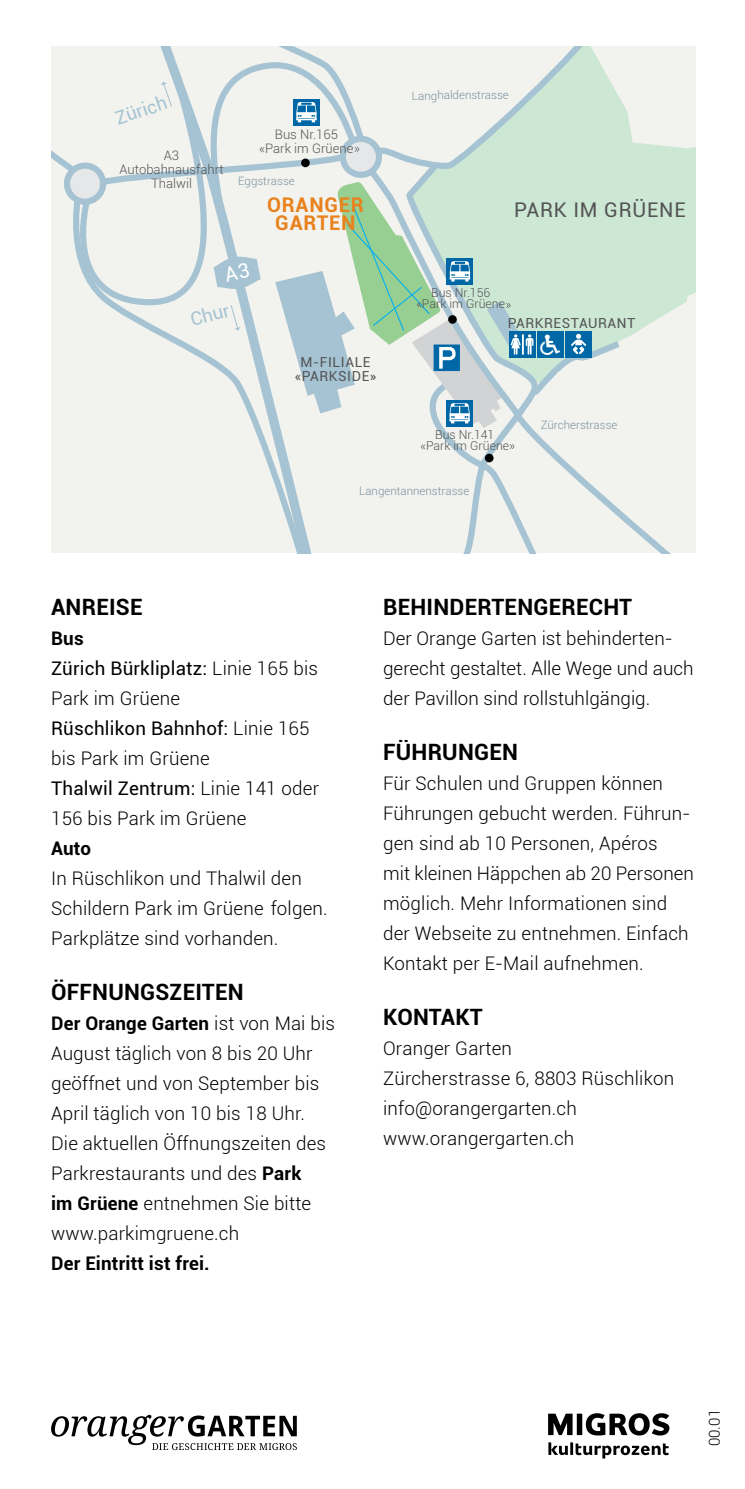
<style>
.page{position:relative;width:745px;height:1489px;background:#fff}
.page>*{position:absolute;margin:0;border:0;box-sizing:border-box;transform-origin:0 0}
.t1{font:28.5px "Tourism One";color:#fff}
.t2{font:700 22.5px "Roboto";letter-spacing:.01em;color:#000}
.t3{font:700 20.25px "Roboto";letter-spacing:.04em;color:#e9821d}
.t4{font:20.25px "Roboto";letter-spacing:.04em;color:#545456}
.t5{font:300 18.75px/30px "Roboto";letter-spacing:.01em;color:#000}
.t6{font:700 18.75px "Roboto";letter-spacing:.01em;color:#000}
.t7{font:18.5px "Roboto";color:#a5c3d2}
.t8{font:300 15px "Roboto";color:#000}
.t9{font:13.75px/13.8px "Roboto";letter-spacing:.04em;color:#545456;text-align:center}
.t10{font:300 13px/13.8px "Roboto";color:#545456;text-align:center}
.t11{font:300 12.25px/10.8px "Roboto";color:#545456;text-align:center}
.t12{font:300 11.5px "Roboto";color:#7c93a0}
.s1{font-weight:700}
.s2{font-weight:400}
</style>
<div class="page">
<svg style="left:626px;top:46px;width:68px;height:105px;background:#eff1ec"></svg>
<svg style="left:626px;top:151px;width:68px;height:402px;background:#e1ece2"></svg>
<svg style="left:548px;top:1442px;width:120px;height:16px"></svg>
<svg style="left:548px;top:1413px;width:121px;height:22px"></svg>
<svg style="left:51px;top:1414px;width:246px;height:35px"></svg>
<svg style="left:51px;top:46px;width:575px;height:507px;background:#dee8e3"></svg>
<p class="t7" style="left:112px;top:106px;width:55px;rotate:-18deg">Zürich</p>
<p class="t10" style="left:119px;top:148px;width:105px">A3<br>Autobahnausfahrt<br>Thalwil</p>
<p class="t10" style="left:259px;top:127px;width:96px">Bus Nr.165 «Park im Grüene</p>
<p class="t12" style="left:238px;top:172px;width:58px">Eggstrasse</p>
<p class="t12" style="left:411px;top:87px;width:98px">Langhaldenstrasse</p>
<p class="t3" style="left:267px;top:190px;width:98px">ORANGER</p>
<p class="t4" style="left:513px;top:196px;width:173px">PARK IM GRÜENE</p>
<p class="t3" style="left:275px;top:209px;width:82px">GARTEN</p>
<p class="t7" style="left:187px;top:307px;width:41px;rotate:-14deg">Chur</p>
<p class="t11" style="left:416px;top:287px;width:90px">Bus Nr.156 «Park im Grüene</p>
<p class="t9" style="left:507px;top:316px;width:129px">PARKRESTAURANT</p>
<p class="t9" style="left:294px;top:355px;width:83px">M-FILIALE «PARKSIDE»</p>
<p class="t11" style="left:420px;top:429px;width:90px">Bus Nr.141 «Park im Grüene</p>
<p class="t12" style="left:359px;top:483px;width:112px">Langentannenstrasse</p>
<h1 class="t1" style="left:539px;top:328px;width:22px">Q</h1>
<p class="t12" style="left:540px;top:417px;width:78px">Zürcherstrasse</p>
<p class="t2" style="left:51px;top:590px;width:93px">Anreise</p>
<p class="t5" style="left:51px;top:622px;width:269px"><span class="s1">Bus<br></span><span class="s2">Zürich Bürkliplatz:</span> Linie 165 bis<br>Park im Grüene<br><span class="s2">Rüschlikon Bahnhof:</span> Linie 165 bis Park im G rüene<br><span class="s2">Thalwil Zentrum:</span> Linie 141 oder<br>156 bis Park im Grüene</p>
<p class="t6" style="left:51px;top:834px;width:42px">Auto</p>
<p class="t5" style="left:51px;top:862px;width:278px">I n Rüschlikon und Thalwil den<br>Schildern Park im Grüene folgen.<br>Parkplätze sind vorhanden.</p>
<p class="t2" style="left:51px;top:975px;width:194px">ÖFFNUNGszeiten</p>
<p class="t5" style="left:51px;top:1007px;width:285px"><span class="s1">Der Orange Garten</span> ist von M ai bis<br>August täglich von 8 bis 20 Uhr geöffnet und von September bis<br>April täglich von 10 bis 18 Uhr.<br>Die aktuellen Öffnungszeiten des<br>Parkrestaurants und des <span class="s1">Park<br>im Grüene</span> entnehmen Sie bitte www.parkimgruene.ch</p>
<p class="t6" style="left:51px;top:1249px;width:160px">Der Eintritt ist frei.</p>
<p class="t2" style="left:383px;top:590px;width:250px">Behindertengerecht</p>
<p class="t5" style="left:383px;top:622px;width:312px">Der Orange Garten ist behinderten&shy;gerecht gestaltet. Alle Wege und auch der Pavillon sind rollstuhlgängig.</p>
<p class="t2" style="left:383px;top:735px;width:136px">Führungen</p>
<p class="t5" style="left:383px;top:767px;width:312px">Für Schulen und G ruppen können Führungen gebucht werden. Führun&shy;gen sind ab 10 Personen, Apéros<br>mit kleinen Häppchen ab 20 Personen möglich. Mehr I nformationen sind der Webseite zu entnehmen. Einfach Kontakt per E-Mail aufnehmen.</p>
<p class="t2" style="left:383px;top:1000px;width:101px">Kontakt</p>
<p class="t5" style="left:383px;top:1032px;width:292px">Oranger Garten<br>Zürcherstrasse 6, 8803 Rüschlikon info@orangergarten.ch www.orangergarten.ch</p>
<p class="t8" style="left:703px;top:1446px;width:39px;rotate:-90deg">00.01</p>
</div>
